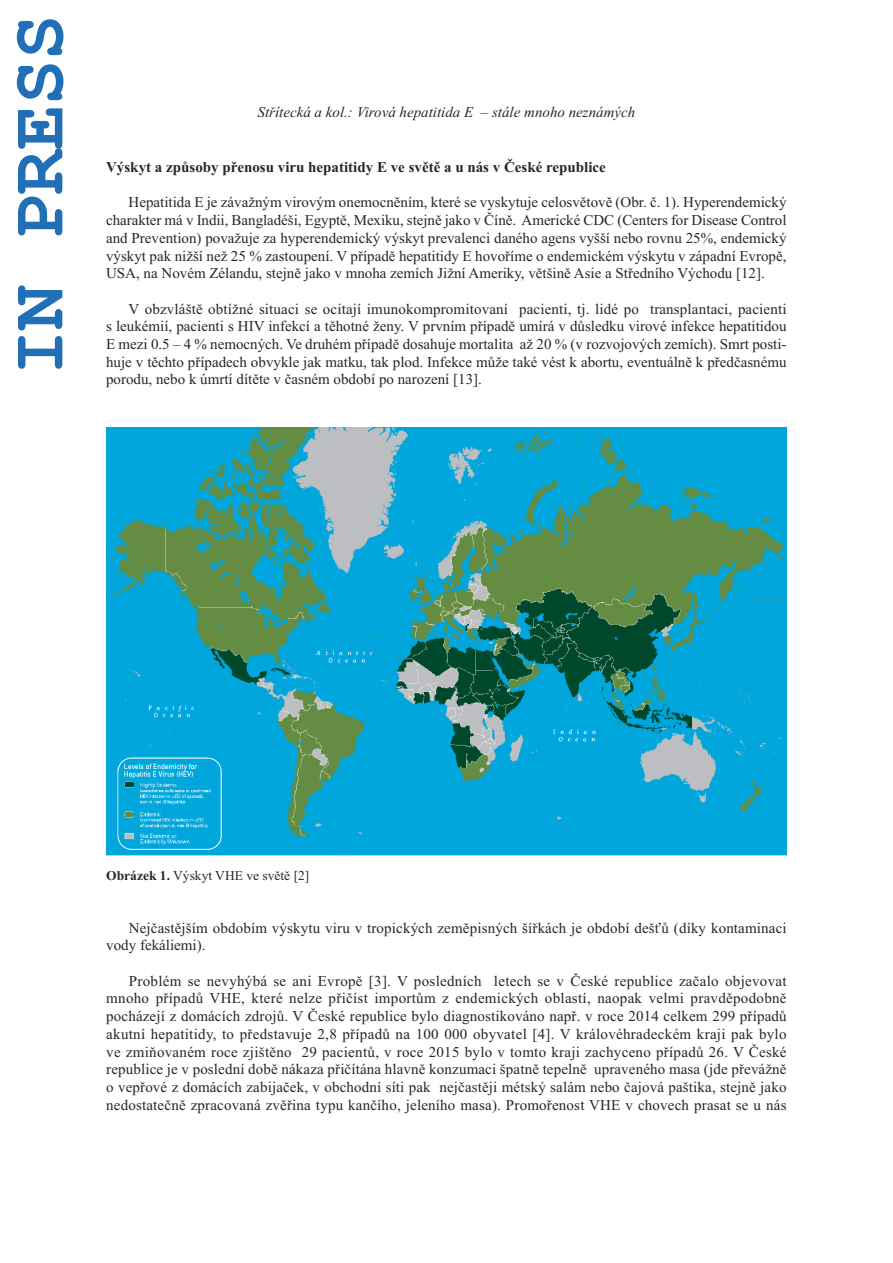
<style>
.page{position:relative;width:893px;height:1263px;background:#fff}
.page>*{position:absolute;margin:0;border:0;box-sizing:border-box;transform-origin:0 0}
.t1{font:700 75px "Courier New";color:#216fb7}
.t2{font:15px/17.7px "Times New Roman";letter-spacing:.01em;color:#272627;text-align:justify}
.t3{font:700 15px "Times New Roman";color:#272627}
.t4{font:italic 15px "Times New Roman";color:#272627}
.t5{font:13.5px "Times New Roman";color:#272627}
.s1{font-weight:700}
</style>
<div class="page">
<img style="left:107px;top:428px;width:679px;height:426px">
<h1 class="t1" style="left:-7px;top:375px;width:362px;rotate:-90deg">IN PRESS</h1>
<p class="t4" style="left:258px;top:103px;width:379px">Střítecká a kol.: Virová hepatitida E – stále mnoho neznámých</p>
<p class="t3" style="left:106px;top:158px;width:501px">Výskyt a způsoby přenosu viru hepatitidy E ve světě a u nás v České republice</p>
<p class="t2" style="left:106px;top:193px;width:682px;text-indent:23px">Hepatitida E je závažným virovým onemocněním, které se vyskytuje celosvětově (Obr. č. 1). Hyperendemický charakter má v Indii, Bangladéši, Egyptě, Mexiku, stejně jako v Číně. Americké CDC (Centers for Disease Control and Prevention) považuje za hyperendemický výskyt prevalenci daného agens vyšší nebo rovnu 25%, endemický výskyt pak nižší než 25 % zastoupení. V případě hepatitidy E hovoříme o endemickém výskytu v západní Evropě, USA, na Novém Zélandu, stejně jako v mnoha zemích Jižní Ameriky, většině Asie a Středního Východu [12].</p>
<p class="t2" style="left:106px;top:300px;width:682px;text-indent:23px">V obzvláště obtížné situaci se ocitají imunokompromitovaní pacienti, tj. lidé po transplantaci, pacienti s leukémií, pacienti s HIV infekcí a těhotné ženy. V prvním případě umírá v důsledku virové infekce hepatitidou E mezi 0.5 – 4 % nemocných. Ve druhém případě dosahuje mortalita až 20 % (v rozvojových zemích). Smrt posti&shy;huje v těchto případech obvykle jak matku, tak plod. Infekce může také vést k abortu, eventuálně k předčasnému porodu, nebo k úmrtí dítěte v časném období po narození [13].</p>
<p class="t5" style="left:106px;top:867px;width:205px"><span class="s1">Obrázek 1.</span> Výskyt VHE ve světě [2]</p>
<p class="t2" style="left:106px;top:918px;width:682px;text-indent:23px">Nejčastějším obdobím výskytu viru v tropických zeměpisných šířkách je období dešťů (díky kontaminaci vody fekáliemi).</p>
<p class="t2" style="left:106px;top:972px;width:682px;text-indent:23px">Problém se nevyhýbá se ani Evropě [3]. V posledních letech se v České republice začalo objevovat mnoho případů VHE, které nelze přičíst importům z endemických oblastí, naopak velmi pravděpodobně pocházejí z domácích zdrojů. V České republice bylo diagnostikováno např. v roce 2014 celkem 299 případů akutní hepatitidy, to představuje 2,8 případů na 100 000 obyvatel [4]. V královéhradeckém kraji pak bylo ve zmiňovaném roce zjištěno 29 pacientů, v roce 2015 bylo v tomto kraji zachyceno případů 26. V České republice je v poslední době nákaza přičítána hlavně konzumaci špatně tepelně upraveného masa (jde převážně o vepřové z domácích zabijaček, v obchodní síti pak nejčastěji métský salám nebo čajová paštika, stejně jako nedostatečně zpracovaná zvěřina typu kančího, jeleního masa). Promořenost VHE v chovech prasat se u nás</p>
</div>
